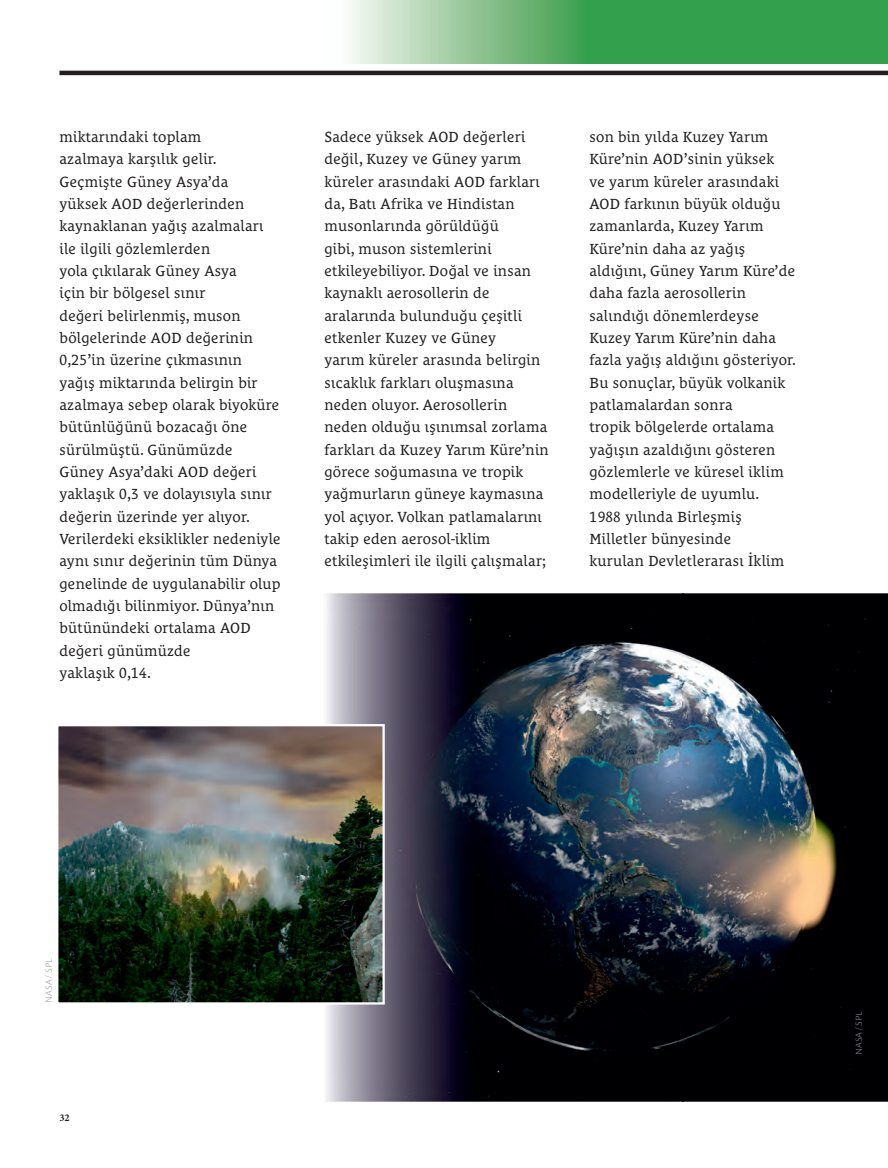
<style>
.page{position:relative;width:888px;height:1168px;background:#fff}
.page>*{position:absolute;margin:0;border:0;box-sizing:border-box;transform-origin:0 0}
.t1{font:15px/22.4px "Le Monde Courrier Pro";letter-spacing:.02em;color:#231f20}
.t2{font:700 10.35px "Minion Pro";color:#231f20}
.t3{font:300 expanded 9px "Le Monde Sans Pro";letter-spacing:-.01em;color:#929497}
.t4{font:300 expanded 9px "Le Monde Sans Pro";letter-spacing:-.01em;color:#a4a0ac}
</style>
<div class="page">
<hr style="left:59px;top:71px;width:829px;height:4px;background:#231f20">
<svg style="left:351px;top:0;width:537px;height:64px;background:#5eb16f"></svg>
<img style="left:326px;top:593px;width:562px;height:508px">
<img style="left:59px;top:727px;width:323px;height:274px">
<div style="left:56px;top:724px;width:329px;height:280px;border:2px solid #fff"></div>
<img style="left:854px;top:1011px;width:8px;height:42px">
<p class="t1" style="left:59px;top:127px;width:223px">miktarındaki toplam<br>azalmaya karşılık gelir.<br>Geçmişte Güney Asya’da<br>yüksek AOD değerlerinden kaynaklanan yağış azalmaları ile ilgili gözlemlerden<br>yola çıkılarak Güney Asya<br>için bir bölgesel sınır<br>değeri belirlenmiş, muson bölgelerinde AOD değerinin<br>0,25’in üzerine çıkmasının yağış miktarında belirgin bir azalmaya sebep olarak biyoküre bütünlüğünü bozacağı öne sürülmüştü. Günümüzde<br>Güney Asya’daki AOD değeri yaklaşık 0,3 ve dolayısıyla sınır değerin üzerinde yer alıyor.<br>Verilerdeki eksiklikler nedeniyle aynı sınır değerinin tüm Dünya genelinde de uygulanabilir olup olmadığı bilinmiyor. Dünya’nın bütünündeki ortalama AOD değeri günümüzde<br>yaklaşık 0,14.</p>
<p class="t1" style="left:324px;top:127px;width:226px">Sadece yüksek AOD değerleri değil, Kuzey ve Güney yarım küreler arasındaki AOD farkları da, Batı Afrika ve Hindistan musonlarında görüldüğü<br>gibi, muson sistemlerini etkileyebiliyor. Doğal ve insan kaynaklı aerosollerin de aralarında bulunduğu çeşitli etkenler Kuzey ve Güney<br>yarım küreler arasında belirgin sıcaklık farkları oluşmasına neden oluyor. Aerosollerin neden olduğu ışınımsal zorlama farkları da Kuzey Yarım Küre’nin görece soğumasına ve tropik yağmurların güneye kaymasına yol açıyor. Volkan patlamalarını takip eden aerosol-iklim etkileşimleri ile ilgili çalışmalar;</p>
<p class="t1" style="left:589px;top:127px;width:208px">son bin yılda Kuzey Yarım<br>Küre’nin AOD’sinin yüksek<br>ve yarım küreler arasındaki<br>AOD farkının büyük olduğu zamanlarda, Kuzey Yarım<br>Küre’nin daha az yağış aldığını, Güney Yarım Küre’de daha fazla aerosollerin salındığı dönemlerdeyse<br>Kuzey Yarım Küre’nin daha fazla yağış aldığını gösteriyor.<br>Bu sonuçlar, büyük volkanik patlamalardan sonra<br>tropik bölgelerde ortalama yağışın azaldığını gösteren gözlemlerle ve küresel iklim modelleriyle de uyumlu.<br>1988 yılında Birleşmiş<br>Milletler bünyesinde<br>kurulan Devletlerarası İklim</p>
<p class="t3" style="left:45px;top:1002px;width:45px;rotate:-90deg">NASA / SPL</p>
<p class="t2" style="left:59px;top:1111px;width:12px">32</p>
<p class="t4" style="left:855px;top:1054px;width:45px;rotate:-90deg">NASA / SPL</p>
</div>
